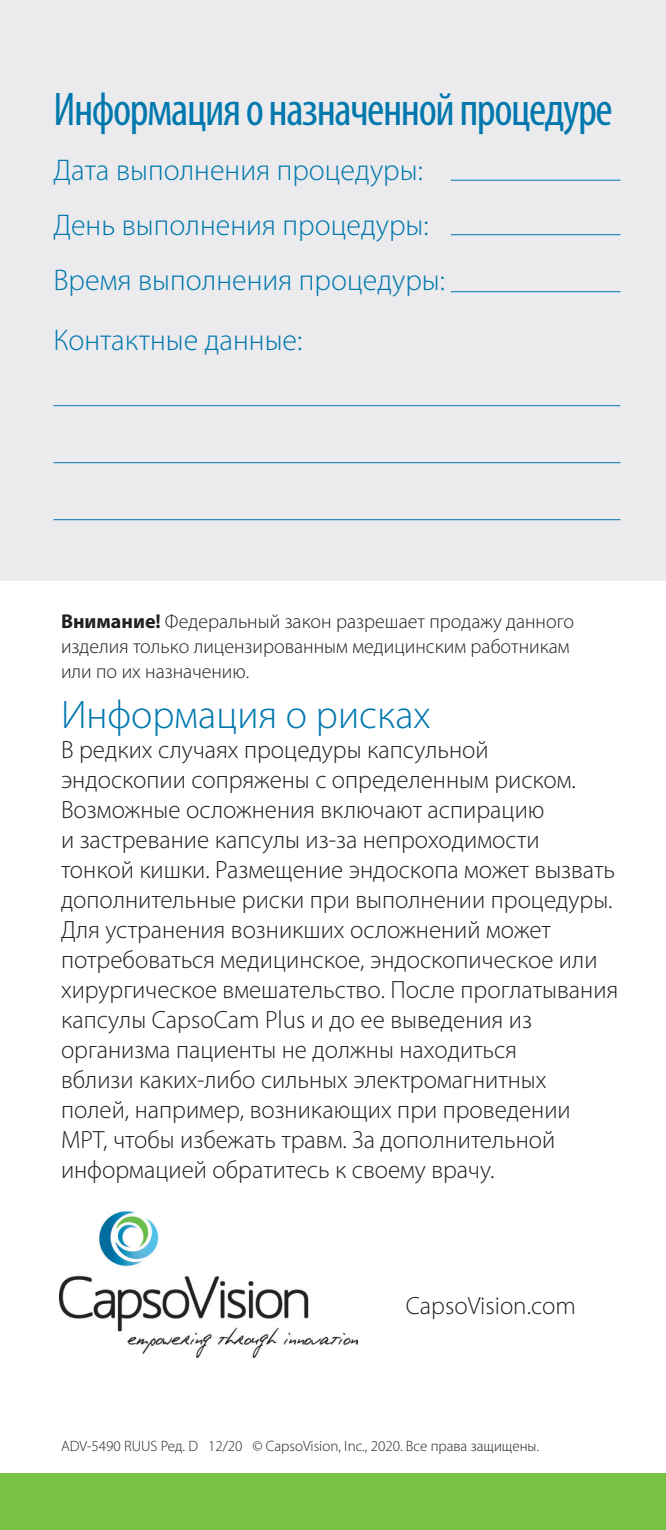
<style>
.page{position:relative;width:666px;height:1530px;background:#fff}
.page>*{position:absolute;margin:0;border:0;box-sizing:border-box;transform-origin:0 0}
.t1{font:condensed 47.5px "Myriad Pro";letter-spacing:-.03em;color:#0078ae}
.t2{font:300 40px "Myriad Pro";color:#0078ae}
.t3{font:300 30px "Myriad Pro";color:#0078ae}
.t4{font:300 25px/30px "Myriad Pro";color:#231f20}
.t5{font:300 20px/25px "Myriad Pro";color:#231f20}
.t6{font:300 15px "Myriad Pro";color:#231f20}
.s1{font-weight:700}
</style>
<div class="page">
<div style="left:0;top:0;width:666px;height:580px;background:#e6e7e9"></div>
<hr style="left:451px;top:180px;width:169px;height:1px;background:#0078ae">
<hr style="left:451px;top:234px;width:169px;height:1px;background:#0078ae">
<hr style="left:451px;top:291px;width:169px;height:1px;background:#0078ae">
<hr style="left:53px;top:405px;width:567px;height:1px;background:#0078ae">
<hr style="left:53px;top:462px;width:567px;height:1px;background:#0078ae">
<hr style="left:53px;top:519px;width:568px;height:1px;background:#0078ae">
<div style="left:0;top:1473px;width:666px;height:57px;background:#79c142"></div>
<img style="left:60px;top:1211px;width:297px;height:147px">
<p class="t1" style="left:53px;top:81px;width:561px">Информация о назначенной процедуре</p>
<p class="t3" style="left:53px;top:152px;width:371px">Дата выполнения процедуры:</p>
<p class="t3" style="left:53px;top:207px;width:377px">День выполнения процедуры:</p>
<p class="t3" style="left:53px;top:262px;width:393px">Время выполнения процедуры:</p>
<p class="t3" style="left:53px;top:322px;width:250px">Контактные данные:</p>
<p class="t5" style="left:61px;top:609px;width:515px"><span class="s1">Внимание!</span> Федеральный закон разрешает продажу данного изделия только лицензированным медицинским работникам или по их назначению.</p>
<p class="t2" style="left:61px;top:691px;width:371px">Информация о рисках</p>
<p class="t4" style="left:61px;top:735px;width:559px">В редких случаях процедуры капсульной эндоскопии сопряжены с определенным риском.<br>Возможные осложнения включают аспирацию<br>и застревание капсулы из-за непроходимости тонкой кишки. Размещение эндоскопа может вызвать дополнительные риски при выполнении процедуры.<br>Для устранения возникших осложнений может потребоваться медицинское, эндоскопическое или хирургическое вмешательство. После проглатывания капсулы CapsoCam Plus и до ее выведения из организма пациенты не должны находиться<br>вблизи каких-либо сильных электромагнитных полей, например, возникающих при проведении МРТ, чтобы избежать травм. За дополнительной информацией обратитесь к своему врачу.</p>
<p class="t4" style="left:406px;top:1290px;width:172px">CapsoVision.com</p>
<p class="t6" style="left:61px;top:1437px;width:480px">ADV-5490 RUUS Ред. D 12/20 © CapsoVision, Inc., 2020. Все права защищены.</p>
</div>
